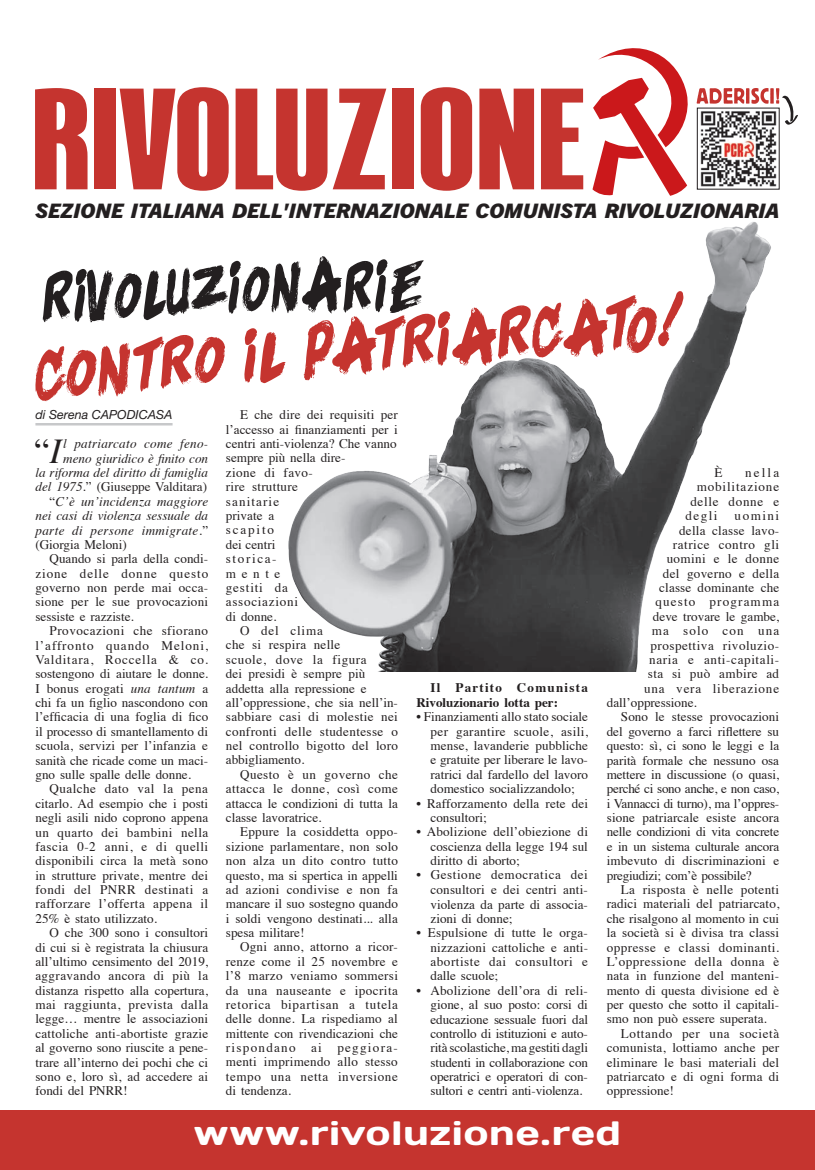
<style>
.page{position:relative;width:815px;height:1170px;background:#fff}
.page>*{position:absolute;margin:0;border:0;box-sizing:border-box;transform-origin:0 0}
.t1{font:700 140.62px "Tandelle";letter-spacing:-.01em;color:#c5342f;scale:1.37 1}
.t2{font:56.25px "The Army Of God";color:#c5342f}
.t3{font:55px "The Army Of God";color:#231f20;scale:.9 1}
.Testo_RIV{font:34.88px "Times";color:#231f20}
.t4{font:33.75px "Days";letter-spacing:.02em;color:#fff;scale:1.12 1}
.t5{font:italic 800 20px "Trade Gothic Next LT Pro";color:#231f20;scale:1.06 1}
.Testo_RIV-2{font:13.12px/14.4px "Times";letter-spacing:.01em;color:#231f20;text-align:justify}
.Testo_RIV-3{font:italic 13.12px/14.4px "Times";color:#231f20;text-align:right}
.Testo_RIV-4{font:700 13.12px/14.4px "Times";color:#231f20}
.Testo_RIV-5{font:13.12px "Times";letter-spacing:.04em;color:#231f20}
.Testo_RIV-6{font:13.12px "Times";letter-spacing:.05em;color:#231f20}
.Testo_RIV-7{font:13.12px "Times";letter-spacing:.085em;color:#231f20}
.Testo_RIV-8{font:13.12px "Times";letter-spacing:.06em;color:#231f20}
.Testo_RIV-9{font:13.12px "Times";letter-spacing:.035em;color:#231f20}
.Testo_RIV-10{font:13.12px "Times";letter-spacing:.03em;color:#231f20}
.Testo_RIV-11{font:13.12px "Times";letter-spacing:.065em;color:#231f20}
.Firma_RIV{font:italic 12.5px "Helvetica Neue LT Std";color:#231f20}
.s1{font-size:61.88px}
.s2{font-style:italic}
.s3{font-style:normal}
</style>
<div class="page">
<svg style="left:592px;top:48px;width:96px;height:148px"></svg>
<img style="left:700px;top:125px;width:77px;height:62px">
<div style="left:697px;top:108px;width:82px;height:81px;border:1px solid #231f20"></div>
<img style="left:721px;top:140px;width:34px;height:18px">
<div style="left:0;top:1109px;width:815px;height:60px;background:#c5342f"></div>
<svg style="left:697px;top:88px;width:101px;height:37px"></svg>
<hr style="left:35px;top:423px;width:138px;height:2px;background:#c7c8ca">
<img style="left:288px;top:222px;width:483px;height:449px">
<h1 class="t1" style="left:31px;top:59px;width:407px">RIVOLUZIONE</h1>
<h3 class="t5" style="left:35px;top:197px;width:703px">SEZIONE ITALIANA DELL'INTERNAZIONALE COMUNISTA RIVOLUZIONARIA</h3>
<p class="t3" style="left:40px;top:259px;width:428px;rotate:-3deg">Rivoluzionarie</p>
<p class="t2" style="left:31px;top:336px;width:660px;rotate:-5deg">contro iL <span class="s1">p</span>atriarcato!</p>
<p class="Firma_RIV" style="left:35px;top:407px;width:139px">di Serena CAPODICASA</p>
<p class="Testo_RIV" style="left:34px;top:418px;width:29px">“<span class="s2">I</span></p>
<p class="Testo_RIV-3" style="left:35px;top:436px;width:174px">l patriarcato come feno&shy;meno giuridico è finito con<br>la riforma del diritto di famiglia del 1975.<span class="s3">” (Giuseppe Valditara)</span></p>
<p class="Testo_RIV-3" style="left:35px;top:493px;width:174px;text-align:justify;text-indent:14px"><span class="s3">“</span>C’è un’incidenza maggiore nei casi di violenza sessuale da parte di persone immigrate.<span class="s3">” (Giorgia Meloni)</span></p>
<p class="Testo_RIV-2" style="left:35px;top:550px;width:174px;text-indent:14px">Quando si parla della condi&shy;zione delle donne questo governo non perde mai occa&shy;sione per le sue provocazioni sessiste e razziste.</p>
<p class="Testo_RIV-2" style="left:35px;top:622px;width:174px;text-indent:14px">Provocazioni che sfiorano l’affronto quando Meloni, Valditara, Roccella &amp; co. sostengono di aiutare le donne.<br>I bonus erogati <span class="s2">una tantum</span> a chi fa un figlio nascondono con l’efficacia di una foglia di fico il processo di smantellamento di scuola, servizi per l’infanzia e sanità che ricade come un maci&shy;gno sulle spalle delle donne.</p>
<p class="Testo_RIV-2" style="left:35px;top:780px;width:174px;text-indent:14px">Qualche dato val la pena citarlo. Ad esempio che i posti negli asili nido coprono appena un quarto dei bambini nella fascia 0-2 anni, e di quelli disponibili circa la metà sono in strutture private, mentre dei fondi del PNRR destinati a rafforzare l’offerta appena il 25% è stato utilizzato.</p>
<p class="Testo_RIV-2" style="left:35px;top:924px;width:174px;text-indent:14px">O che 300 sono i consultori di cui si è registrata la chiusura all’ultimo censimento del 2019, aggravando ancora di più la distanza rispetto alla copertura, mai raggiunta, prevista dalla legge… mentre le associazioni cattoliche anti-abortiste grazie al governo sono riuscite a pene&shy;trare all’interno dei pochi che ci sono e, loro sì, ad accedere ai fondi del PNRR!</p>
<p class="Testo_RIV-2" style="left:226px;top:406px;width:174px;text-align:left;text-indent:14px">E che dire dei requisiti per l’accesso ai finanziamenti per i centri anti-violenza? Che vanno sempre più nella dire-<br>zione di favo-<br>rire strutture<br>sanitarie<br>private a<br>scapito<br>dei centri<br>storica-<br>mente<br>gestiti da<br>associazioni<br>di donne.</p>
<p class="Testo_RIV-2" style="left:226px;top:622px;width:174px;text-align:left;text-indent:14px">O del clima<br>che si respira nelle<br>scuole, dove la figura<br>dei presidi è sempre più addetta alla repressione e all’oppressione, che sia nell’in&shy;sabbiare casi di molestie nei confronti delle studentesse o nel controllo bigotto del loro abbigliamento.</p>
<p class="Testo_RIV-2" style="left:226px;top:766px;width:174px;text-indent:14px">Questo è un governo che attacca le donne, così come attacca le condizioni di tutta la classe lavoratrice.</p>
<p class="Testo_RIV-2" style="left:226px;top:823px;width:174px;text-indent:14px">Eppure la cosiddetta oppo&shy;sizione parlamentare, non solo non alza un dito contro tutto questo, ma si spertica in appelli ad azioni condivise e non fa mancare il suo sostegno quando i soldi vengono destinati... alla spesa militare!</p>
<p class="Testo_RIV-2" style="left:226px;top:938px;width:174px;text-indent:14px">Ogni anno, attorno a ricor&shy;renze come il 25 novembre e l’8 marzo veniamo sommersi da una nauseante e ipocrita retorica bipartisan a tutela delle donne. La rispediamo al mittente con rivendicazioni che rispondano ai peggiora&shy;menti imprimendo allo stesso tempo una netta inversione di tendenza.</p>
<p class="Testo_RIV-4" style="left:416px;top:679px;width:173px;text-indent:14px">Il Partito Comunista<br>Rivoluzionario lotta per:</p>
<p class="Testo_RIV-2" style="left:431px;top:708px;width:159px;text-indent:-14px">• Finanziamenti allo stato sociale per garantire scuole, asili, mense, lavanderie pubbliche e gratuite per liberare le lavo&shy;ratrici dal fardello del lavoro domestico socializzandolo;</p>
<p class="Testo_RIV-2" style="left:431px;top:794px;width:159px;text-indent:-14px">• Rafforzamento della rete dei consultori;</p>
<p class="Testo_RIV-2" style="left:431px;top:823px;width:159px;text-indent:-14px">• Abolizione dell’obiezione di coscienza della legge 194 sul diritto di aborto;</p>
<p class="Testo_RIV-2" style="left:431px;top:866px;width:159px;text-indent:-14px">• Gestione democratica dei consultori e dei centri anti&shy;violenza da parte di associa&shy;zioni di donne;</p>
<p class="Testo_RIV-2" style="left:431px;top:924px;width:159px;text-indent:-14px">• Espulsione di tutte le orga&shy;nizzazioni cattoliche e anti&shy;abortiste dai consultori e dalle scuole;</p>
<p class="Testo_RIV-2" style="left:431px;top:981px;width:159px;text-indent:-14px">• Abolizione dell’ora di reli&shy;gione, al suo posto: corsi di educazione sessuale fuori dal controllo di istituzioni e auto&shy;rità scolastiche, ma gestiti dagli studenti in collaborazione con operatrici e operatori di con&shy;sultori e centri anti-violenza.</p>
<p class="Testo_RIV-2" style="left:715px;top:464px;width:10px">È</p>
<p class="Testo_RIV-2" style="left:745px;top:464px;width:36px">nella</p>
<p class="Testo_RIV-11" style="left:697px;top:474px;width:84px">mobilitazione</p>
<p class="Testo_RIV-6" style="left:690px;top:489px;width:90px">delle donne e</p>
<p class="Testo_RIV-2" style="left:685px;top:507px;width:34px">degli</p>
<p class="Testo_RIV-2" style="left:735px;top:507px;width:46px">uomini</p>
<p class="Testo_RIV-2" style="left:679px;top:521px;width:101px">della classe lavo-</p>
<p class="Testo_RIV-5" style="left:673px;top:532px;width:108px">ratrice contro gli</p>
<p class="Testo_RIV-10" style="left:667px;top:546px;width:114px">uomini e le donne</p>
<p class="Testo_RIV-2" style="left:663px;top:565px;width:118px">del governo e della</p>
<p class="Testo_RIV-2" style="left:659px;top:579px;width:122px">classe dominante che</p>
<p class="Testo_RIV-7" style="left:655px;top:589px;width:125px">questo programma</p>
<p class="Testo_RIV-2" style="left:653px;top:608px;width:128px">deve trovare le gambe,</p>
<p class="Testo_RIV-7" style="left:652px;top:618px;width:129px">ma solo con una</p>
<p class="Testo_RIV-5" style="left:650px;top:632px;width:130px">prospettiva rivoluzio-</p>
<p class="Testo_RIV-6" style="left:649px;top:647px;width:132px">naria e anti-capitali-</p>
<p class="Testo_RIV-9" style="left:648px;top:661px;width:133px">sta si può ambire ad</p>
<p class="Testo_RIV-8" style="left:644px;top:676px;width:136px">una vera liberazione</p>
<p class="Testo_RIV-2" style="left:607px;top:694px;width:92px">dall’oppressione.</p>
<p class="Testo_RIV-2" style="left:607px;top:708px;width:174px;text-indent:14px">Sono le stesse provocazioni del governo a farci riflettere su questo: sì, ci sono le leggi e la parità formale che nessuno osa mettere in discussione (o quasi, perché ci sono anche, e non caso, i Vannacci di turno), ma l’oppres&shy;sione patriarcale esiste ancora nelle condizioni di vita concrete e in un sistema culturale ancora imbevuto di discriminazioni e pregiudizi; com’è possibile?</p>
<p class="Testo_RIV-2" style="left:607px;top:881px;width:174px;text-indent:14px">La risposta è nelle potenti radici materiali del patriarcato, che risalgono al momento in cui la società si è divisa tra classi oppresse e classi dominanti.<br>L’oppressione della donna è nata in funzione del manteni&shy;mento di questa divisione ed è per questo che sotto il capitali&shy;smo non può essere superata.</p>
<p class="Testo_RIV-2" style="left:607px;top:1024px;width:174px;text-indent:14px">Lottando per una società comunista, lottiamo anche per eliminare le basi materiali del patriarcato e di ogni forma di oppressione!</p>
<h3 class="t4" style="left:194px;top:1111px;width:383px">www.rivoluzione.red</h3>
</div>
